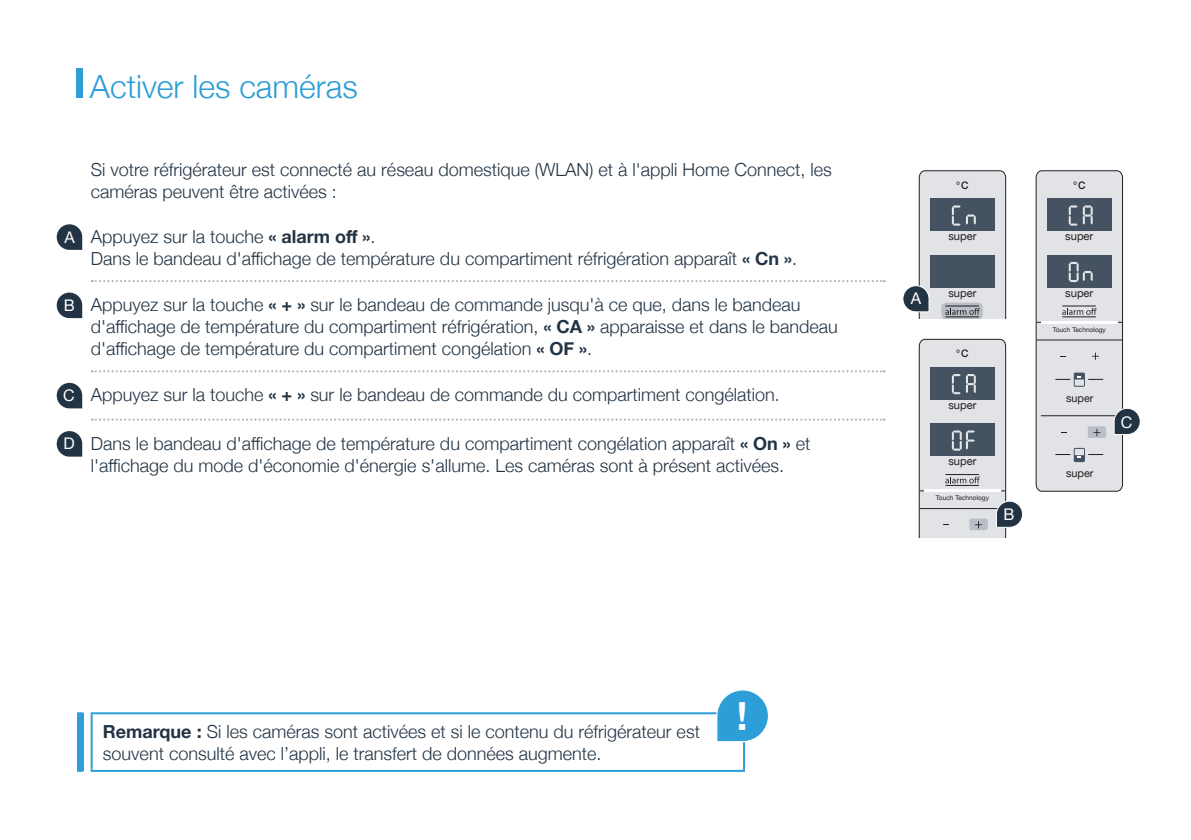
<style>
.page{position:relative;width:1191px;height:840px;background:#fff}
.page>*{position:absolute;margin:0;border:0;box-sizing:border-box;transform-origin:0 0}
.t1{font:700 38.6px "Helvetica Neue";color:#fff}
.t2{font:300 32px "Helvetica Neue";color:#2d9ed8}
.t3{font:300 18px/22px "Helvetica Neue";color:#223444}
.t4{font:16px "Helvetica Neue";color:#fff}
.t5{font:11.2px "Helvetica Neue";color:#231f20}
.t6{font:10.8px "Helvetica Neue";color:#231f20}
.t7{font:500 10.4px "Helvetica Neue";color:#231f20}
.t8{font:6.6px "Helvetica Neue";color:#231f20}
.s1{font-weight:400;font-size:16px;color:#fff}
.s2{font-weight:700}
</style>
<div class="page">
<svg style="left:1035px;top:170px;width:105px;height:322px"></svg>
<svg style="left:903px;top:170px;width:120px;height:368px"></svg>
<div style="left:77px;top:68px;width:6px;height:29px;background:#2d9ed8"></div>
<svg style="left:92px;top:280px;width:792px;height:2px"></svg>
<svg style="left:92px;top:370px;width:792px;height:2px"></svg>
<svg style="left:92px;top:418px;width:792px;height:2px"></svg>
<svg style="left:57px;top:224px;width:25px;height:26px"></svg>
<svg style="left:57px;top:292px;width:25px;height:26px"></svg>
<svg style="left:57px;top:382px;width:25px;height:26px"></svg>
<svg style="left:57px;top:431px;width:25px;height:25px"></svg>
<div style="left:77px;top:712px;width:6px;height:58px;background:#2d9ed8"></div>
<hr style="left:91px;top:711px;width:654px;height:2px;background:#2d9ed8">
<hr style="left:91px;top:713px;width:2px;height:56px;background:#2d9ed8">
<hr style="left:743px;top:713px;width:2px;height:56px;background:#2d9ed8">
<hr style="left:91px;top:769px;width:654px;height:2px;background:#2d9ed8">
<svg style="left:716px;top:690px;width:52px;height:51px"></svg>
<h2 class="t2" style="left:90px;top:60px;width:269px">Activer les caméras</h2>
<p class="t3" style="left:91px;top:157px;width:742px">Si votre réfrigérateur est connecté au réseau domestique (WLAN) et à l'appli Home Connect, les caméras peuvent être activées :</p>
<p class="t3" style="left:91px;top:224px;width:708px;text-indent:-26px"><span class="s1">A</span> Appuyez sur la touche <span class="s2">« alarm off »</span>.<br>Dans le bandeau d'affichage de température du compartiment réfrigération apparaît <span class="s2">« Cn »</span>.</p>
<p class="t3" style="left:91px;top:292px;width:748px;text-indent:-27px"><span class="s1">B</span> Appuyez sur la touche <span class="s2">« + »</span> sur le bandeau de commande jusqu'à ce que, dans le bandeau d'affichage de température du compartiment réfrigération, <span class="s2">« CA »</span> apparaisse et dans le bandeau d'affichage de température du compartiment congélation <span class="s2">« OF »</span>.</p>
<p class="t3" style="left:63px;top:382px;width:718px"><span class="s1">C</span> Appuyez sur la touche <span class="s2">« + »</span> sur le bandeau de commande du compartiment congélation.</p>
<p class="t3" style="left:63px;top:430px;width:748px;text-align:center"><span class="s1">D</span> Dans le bandeau d'affichage de température du compartiment congélation apparaît <span class="s2">« On »</span> et l'affichage du mode d'économie d'énergie s'allume. Les caméras sont à présent activées.</p>
<p class="t3" style="left:103px;top:718px;width:598px"><span class="s2">Remarque :</span> Si les caméras sont activées et si le contenu du réfrigérateur est souvent consulté avec l’appli, le transfert de données augmente.</p>
<h1 class="t1" style="left:737px;top:685px;width:12px">!</h1>
<p class="t4" style="left:910px;top:287px;width:12px">A</p>
<p class="t7" style="left:956px;top:176px;width:14px">°C</p>
<p class="t5" style="left:948px;top:228px;width:30px">super</p>
<p class="t5" style="left:948px;top:284px;width:30px">super</p>
<p class="t7" style="left:956px;top:345px;width:14px">°C</p>
<p class="t5" style="left:948px;top:396px;width:30px">super</p>
<p class="t5" style="left:948px;top:453px;width:30px">super</p>
<p class="t8" style="left:936px;top:493px;width:55px">Touch Technology</p>
<p class="t4" style="left:1003px;top:503px;width:12px">B</p>
<p class="t7" style="left:1073px;top:176px;width:14px">°C</p>
<p class="t5" style="left:1065px;top:228px;width:30px">super</p>
<p class="t5" style="left:1065px;top:284px;width:30px">super</p>
<p class="t8" style="left:1052px;top:324px;width:55px">Touch Technology</p>
<p class="t6" style="left:1066px;top:390px;width:29px">super</p>
<p class="t6" style="left:1066px;top:465px;width:29px">super</p>
<p class="t4" style="left:1120px;top:410px;width:13px">C</p>
</div>
